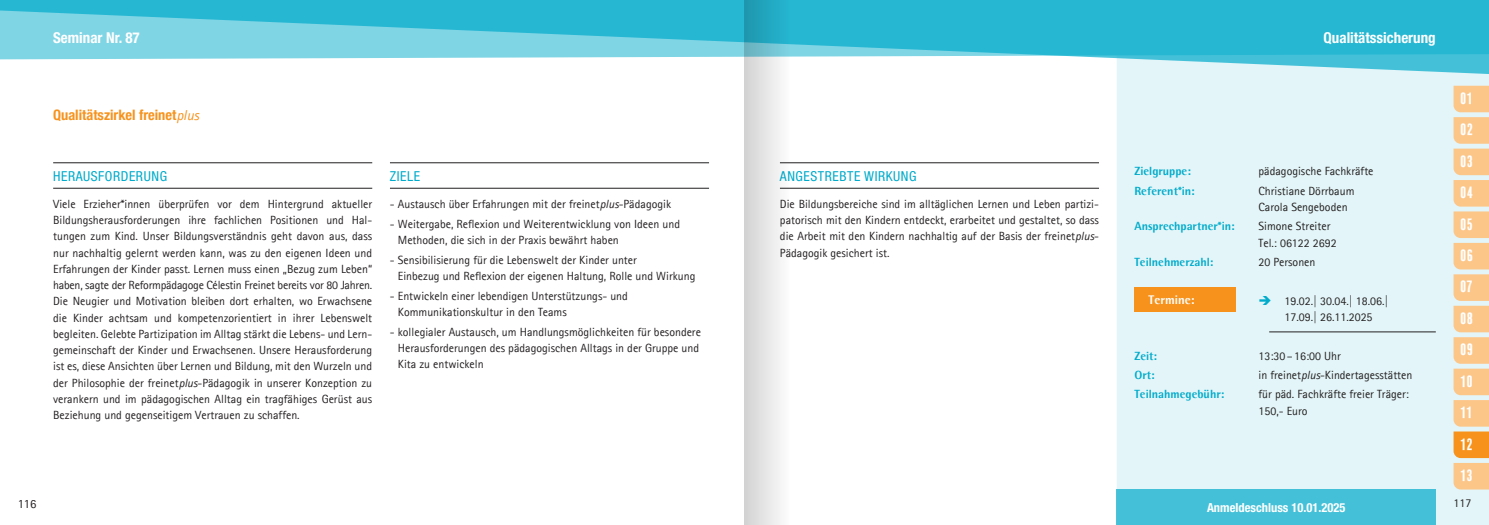
<style>
.page{position:relative;width:1489px;height:525px;background:#fff}
.page>*{position:absolute;margin:0;border:0;box-sizing:border-box;transform-origin:0 0}
.t1{font:700 condensed 15px "Helvetica Neue";color:#fff}
.t2{font:15px/31.4px "Balboa Plus Fill";letter-spacing:-.01em;color:#fff;text-align:justify}
.t3{font:700 condensed 14.38px "Helvetica Neue";color:#f7931d}
.t4{font:condensed 13.75px "Helvetica Neue";letter-spacing:.04em;color:#00abcb}
.t5{font:700 condensed 12.5px "Helvetica Neue";color:#fff}
.t6{font:800 12.5px "Agfa Rotis Semisans";color:#fff}
.t7{font:12.5px "Agfa Rotis Sans Serif";color:#231f20}
.t8{font:11.88px/16.2px "Agfa Rotis Sans Serif";color:#231f20}
.t9{font:800 11.88px "Agfa Rotis Semisans";color:#00abcb}
.s1{font-family:"Agfa Rotis Sans Serif";font-weight:400;font-style:italic;font-stretch:normal}
.s2{font-style:italic}
.s3{color:#00abcb}
</style>
<div class="page">
<div style="left:1117px;top:74px;width:371px;height:450px;background:#e3f5f8"></div>
<svg style="left:0;top:0;width:1488px;height:74px;fill:#26b7d2"></svg>
<div style="left:1116px;top:489px;width:319px;height:35px;background:#44c1d8"></div>
<hr style="left:1269px;top:331px;width:166px;height:1px;background:#231f20">
<div style="left:1134px;top:287px;width:101px;height:25px;background:#f7931d"></div>
<hr style="left:390px;top:162px;width:319px;height:1px;background:#231f20">
<hr style="left:390px;top:188px;width:319px;height:1px;background:#231f20">
<hr style="left:53px;top:162px;width:319px;height:1px;background:#231f20">
<hr style="left:53px;top:188px;width:319px;height:1px;background:#231f20">
<hr style="left:780px;top:162px;width:318px;height:1px;background:#231f20">
<hr style="left:780px;top:188px;width:318px;height:1px;background:#231f20">
<svg style="left:1453px;top:86px;width:35px;height:403px;background:#f8ca94"></svg>
<svg style="left:744px;top:0;width:82px;height:524px"></svg>
<p class="t1" style="left:53px;top:28px;width:88px">Seminar Nr. 87</p>
<p class="t3" style="left:53px;top:103px;width:148px">Qualitätszirkel freinet<span class="s1">plus</span></p>
<p class="t4" style="left:53px;top:168px;width:115px">HERAUSFORDERUNG</p>
<p class="t8" style="left:53px;top:195px;width:320px;text-align:justify">Viele Erzieher*innen überprüfen vor dem Hintergrund aktueller Bildungsherausforderungen ihre fachlichen Positionen und Hal&shy;tungen zum Kind. Unser Bildungsverständnis geht davon aus, dass nur nachhaltig gelernt werden kann, was zu den eigenen Ideen und Erfahrungen der Kinder passt. Lernen muss einen „Bezug zum Leben“ haben, sagte der Reformpädagoge Célestin Freinet bereits vor 80 Jahren.<br>Die Neugier und Motivation bleiben dort erhalten, wo Erwachsene die Kinder achtsam und kompetenzorientiert in ihrer Lebenswelt begleiten. Gelebte Partizipation im Alltag stärkt die Lebens- und Lern&shy;gemeinschaft der Kinder und Erwachsenen. Unsere Herausforderung ist es, diese Ansichten über Lernen und Bildung, mit den Wurzeln und der Philosophie der freinet<span class="s2">plus</span>-Pädagogik in unserer Konzeption zu verankern und im pädagogischen Alltag ein tragfähiges Gerüst aus Beziehung und gegenseitigem Vertrauen zu schaffen.</p>
<p class="t4" style="left:390px;top:168px;width:32px">ZIELE</p>
<p class="t8" style="left:390px;top:195px;width:282px">- Austausch über Erfahrungen mit der freinet<span class="s2">plus</span>-Pädagogik</p>
<p class="t8" style="left:398px;top:215px;width:284px;text-indent:-8px">- Weitergabe, Reflexion und Weiterentwicklung von Ideen und<br>Methoden, die sich in der Praxis bewährt haben</p>
<p class="t8" style="left:398px;top:251px;width:299px;text-indent:-8px">- Sensibilisierung für die Lebenswelt der Kinder unter<br>Einbezug und Reflexion der eigenen Haltung, Rolle und Wirkung</p>
<p class="t8" style="left:398px;top:287px;width:231px;text-indent:-8px">- Entwickeln einer lebendigen Unterstützungs- und<br>Kommunikationskultur in den Teams</p>
<p class="t8" style="left:398px;top:323px;width:304px;text-indent:-8px">- kollegialer Austausch, um Handlungsmöglichkeiten für besondere<br>Herausforderungen des pädagogischen Alltags in der Gruppe und<br>Kita zu entwickeln</p>
<p class="t7" style="left:18px;top:495px;width:20px">116</p>
<p class="t4" style="left:780px;top:168px;width:138px">ANGESTREBTE WIRKUNG</p>
<p class="t8" style="left:780px;top:195px;width:320px;text-align:justify">Die Bildungsbereiche sind im alltäglichen Lernen und Leben partizi&shy;patorisch mit den Kindern entdeckt, erarbeitet und gestaltet, so dass die Arbeit mit den Kindern nachhaltig auf der Basis der freinet<span class="s2">plus</span>-Pädagogik gesichert ist.</p>
<p class="t1" style="left:1323px;top:28px;width:114px">Qualitätssicherung</p>
<p class="t9" style="left:1134px;top:164px;width:58px">Zielgruppe:</p>
<p class="t8" style="left:1258px;top:163px;width:116px">pädagogische Fachkräfte</p>
<p class="t9" style="left:1134px;top:183px;width:62px">Referent*in:</p>
<p class="t8" style="left:1258px;top:182px;width:97px">Christiane Dörrbaum<br>Carola Sengeboden</p>
<p class="t9" style="left:1134px;top:218px;width:102px">Ansprechpartner*in:</p>
<p class="t8" style="left:1258px;top:218px;width:80px">Simone Streiter<br>Tel.: 06122 2692</p>
<p class="t9" style="left:1134px;top:254px;width:80px">Teilnehmerzahl:</p>
<p class="t8" style="left:1258px;top:253px;width:58px">20 Personen</p>
<p class="t6" style="left:1148px;top:292px;width:47px">Termine:</p>
<p class="t8" style="left:1284px;top:292px;width:105px;text-indent:-26px"><span class="s3">➔</span> 19.02.| 30.04.| 18.06.|<br>17.09.| 26.11.2025</p>
<p class="t9" style="left:1134px;top:348px;width:24px">Zeit:</p>
<p class="t8" style="left:1258px;top:347px;width:84px">13:30–16:00 Uhr</p>
<p class="t9" style="left:1134px;top:367px;width:22px">Ort:</p>
<p class="t8" style="left:1258px;top:366px;width:155px">in freinet<span class="s2">plus</span>-Kindertagesstätten</p>
<p class="t9" style="left:1134px;top:386px;width:91px">Teilnahmegebühr:</p>
<p class="t8" style="left:1258px;top:386px;width:152px">für päd. Fachkräfte freier Träger:<br>150,- Euro</p>
<p class="t5" style="left:1206px;top:500px;width:140px">Anmeldeschluss 10.01.2025</p>
<p class="t2" style="left:1460px;top:82px;width:15px">01<br>02</p>
<p class="t2" style="left:1460px;top:145px;width:14px">03</p>
<p class="t2" style="left:1460px;top:177px;width:15px">04</p>
<p class="t2" style="left:1460px;top:208px;width:15px">05</p>
<p class="t2" style="left:1460px;top:239px;width:15px">06</p>
<p class="t2" style="left:1460px;top:271px;width:14px">07</p>
<p class="t2" style="left:1460px;top:302px;width:15px">08</p>
<p class="t2" style="left:1460px;top:334px;width:15px">09</p>
<p class="t2" style="left:1460px;top:365px;width:14px">10<br>11<br>12</p>
<p class="t2" style="left:1460px;top:459px;width:14px">13</p>
<p class="t8" style="left:1453px;top:494px;width:19px">117</p>
</div>
